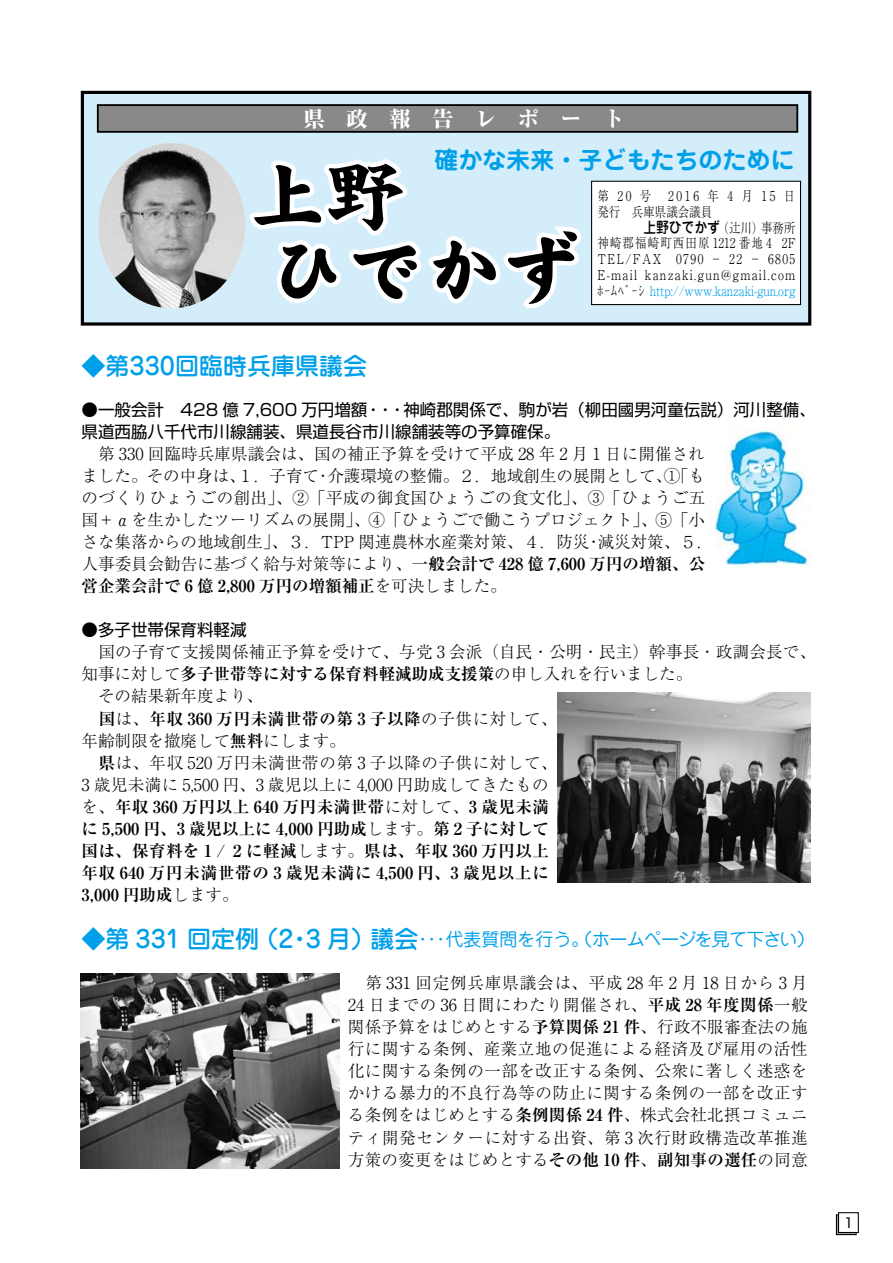
<style>
.page{position:relative;width:893px;height:1263px;background:#fff}
.page>*{position:absolute;margin:0;border:0;box-sizing:border-box;transform-origin:0 0}
.t1{font:78px/75px "DF Kai Sho Std W12";color:#000}
.t2{font:700 24px "Jun 501 Pro";color:#00a0e9}
.t3{font:500 24px "Jun 34 Pro";color:#00a0e9}
.t4{font:800 21.9px "Ryumin Pro";letter-spacing:.95em;color:#fff}
.t5{font:18px "Jun 201 Pro";letter-spacing:-.035em;color:#00a0e9}
.t6{font:300 16.5px/22px "Ryumin Pro";letter-spacing:.01em;color:#000}
.t7{font:700 16.5px "Ryumin Pro";letter-spacing:.015em;color:#000}
.t8{font:16.5px/22px "Shin Go Pro";color:#000}
.t9{font:700 16.5px "Ryumin Pro";letter-spacing:.05em;color:#000}
.t10{font:700 16.5px "Ryumin Pro";letter-spacing:.04em;color:#000}
.t11{font:300 16.5px "Ryumin Pro";letter-spacing:.04em;color:#000}
.t12{font:300 13.5px/15.8px "Ryumin Pro";letter-spacing:.1em;color:#000;scale:.85 1}
.t13{font:13.5px "Shin Go Pro";color:#000}
.s1{font-family:"Jun 34 Pro";font-weight:500;font-size:15px}
.s2{color:#00a0e9}
.s3{font-weight:700}
.s4{font-weight:300}
.s5{font-family:"Jun 34 Pro";font-weight:500;font-size:24px}
</style>
<div class="page">
<div style="left:836px;top:1214px;width:21px;height:21px;border:1px solid #000"></div>
<div style="left:838px;top:1213px;width:20px;height:19px;background:#fff"></div>
<div style="left:838px;top:1212px;width:21px;height:21px;border:1px solid #000"></div>
<div style="left:82px;top:92px;width:728px;height:232px;background:#d3edfb"></div>
<div style="left:81px;top:91px;width:730px;height:235px;border:3px solid #000"></div>
<svg style="left:249px;top:159px;width:395px;height:150px"></svg>
<div style="left:592px;top:181px;width:208px;height:124px;background:#fff"></div>
<div style="left:591px;top:181px;width:210px;height:124px;border:1px solid #000"></div>
<div style="left:98px;top:105px;width:699px;height:27px;background:#898989"></div>
<div style="left:97px;top:104px;width:701px;height:29px;border:2px solid #000"></div>
<img style="left:711px;top:428px;width:100px;height:138px">
<img style="left:98px;top:143px;width:147px;height:165px">
<img style="left:557px;top:693px;width:254px;height:189px">
<img style="left:81px;top:974px;width:258px;height:195px">
<h3 class="t4" style="left:303px;top:101px;width:323px">県政報告レポート</h3>
<h2 class="t2" style="left:434px;top:141px;width:362px">確かな未来・子どもたちのために</h2>
<h1 class="t1" style="left:248px;top:156px;width:333px">上野<br>ひでかず</h1>
<p class="t12" style="left:597px;top:187px;width:234px">第 20 号　2016 年 4 月 15 日発行　兵庫県議会議員　<br>　　　　<span class="s1">上野ひでかず</span>（辻川）事務所神崎郡福崎町西田原 1212 番地 4 2F<br>TEL/FAX　0790 － 22 － 6805<br>E-mail kanzaki.gun@gmail.comﾎｰﾑﾍﾟｰｼ <span class="s2">http://www.kanzaki-gun.org</span></p>
<h2 class="t3" style="left:82px;top:346px;width:287px">◆第330回臨時兵庫県議会</h2>
<p class="t8" style="left:82px;top:397px;width:736px">●一般会計　428 億 7,600 万円増額・・・神崎郡関係で、駒が岩（柳田國男河童伝説）河川整備、県道西脇八千代市川線舗装、県道長谷市川線舗装等の予算確保。</p>
<p class="t6" style="left:82px;top:441px;width:633px">　第 330 回臨時兵庫県議会は、国の補正予算を受けて平成 28 年 2 月１日に開催されました。その中身は、１．子育て・介護環境の整備。２．地域創生の展開として、①「ものづくりひょうごの創出」、②「平成の御食国ひょうごの食文化」、③「ひょうご五国＋αを生かしたツーリズムの展開」、④「ひょうごで働こうプロジェクト」、⑤「小さな集落からの地域創生」、３．TPP 関連農林水産業対策、４．防災・減災対策、５．人事委員会勧告に基づく給与対策等により、<span class="s3">一般会計で 428 億 7,600 万円の増額、公営企業会計で 6 億 2,800 万円の増額補正</span>を可決しました。</p>
<p class="t8" style="left:82px;top:617px;width:166px">●多子世帯保育料軽減</p>
<p class="t6" style="left:82px;top:640px;width:736px">　国の子育て支援関係補正予算を受けて、与党 3 会派（自民・公明・民主）幹事長・政調会長で、</p>
<p class="t7" style="left:82px;top:661px;width:612px"><span class="s4">知事に対して</span>多子世帯等に対する保育料軽減助成支援策<span class="s4">の申し入れを行いました。</span></p>
<p class="t6" style="left:82px;top:684px;width:183px">　その結果新年度より、</p>
<p class="t10" style="left:99px;top:705px;width:460px">国<span class="s4">は、</span>年収 360 万円未満世帯の第 3 子以降<span class="s4">の子供に対して、</span></p>
<p class="t6" style="left:82px;top:728px;width:266px">年齢制限を撤廃して<span class="s3">無料</span>にします。</p>
<p class="t11" style="left:99px;top:749px;width:460px"><span class="s3">県</span>は、年収 520 万円未満世帯の第 3 子以降の子供に対して、</p>
<p class="t6" style="left:82px;top:772px;width:469px">3 歳児未満に 5,500 円、3 歳児以上に 4,000 円助成してきたもの</p>
<p class="t7" style="left:82px;top:793px;width:469px"><span class="s4">を、</span>年収 360 万円以上 640 万円未満世帯<span class="s4">に対して、</span>3 歳児未満</p>
<p class="t7" style="left:82px;top:815px;width:469px">に 5,500 円、3 歳児以上に 4,000 円助成<span class="s4">します。</span>第２子に対して</p>
<p class="t7" style="left:82px;top:837px;width:469px">国は、保育料を１/ ２に軽減<span class="s4">します。</span>県は、年収 360 万円以上</p>
<p class="t9" style="left:82px;top:859px;width:469px">年収 640 万円未満世帯の 3 歳児未満に 4,500 円、3 歳児以上に</p>
<p class="t7" style="left:82px;top:881px;width:158px">3,000 円助成<span class="s4">します。</span></p>
<p class="t5" style="left:82px;top:924px;width:735px"><span class="s5">◆第 331 回定例（2・3 月）議会</span>・・・代表質問を行う。（ホームページを見て下さい）</p>
<p class="t6" style="left:348px;top:971px;width:461px;text-align:justify">　第 331 回定例兵庫県議会は、平成 28 年 2 月 18 日から 3 月24 日までの 36 日間にわたり開催され、<span class="s3">平成 28 年度関係</span>一般関係予算をはじめとする<span class="s3">予算関係 21 件</span>、行政不服審査法の施行に関する条例、産業立地の促進による経済及び雇用の活性化に関する条例の一部を改正する条例、公衆に著しく迷惑をかける暴力的不良行為等の防止に関する条例の一部を改正する条例をはじめとする<span class="s3">条例関係 24 件</span>、株式会社北摂コミュニティ開発センターに対する出資、第 3 次行財政構造改革推進方策の変更をはじめとする<span class="s3">その他 10 件</span>、<span class="s3">副知事の選任</span>の同意</p>
<p class="t13" style="left:843px;top:1212px;width:12px">1</p>
</div>
